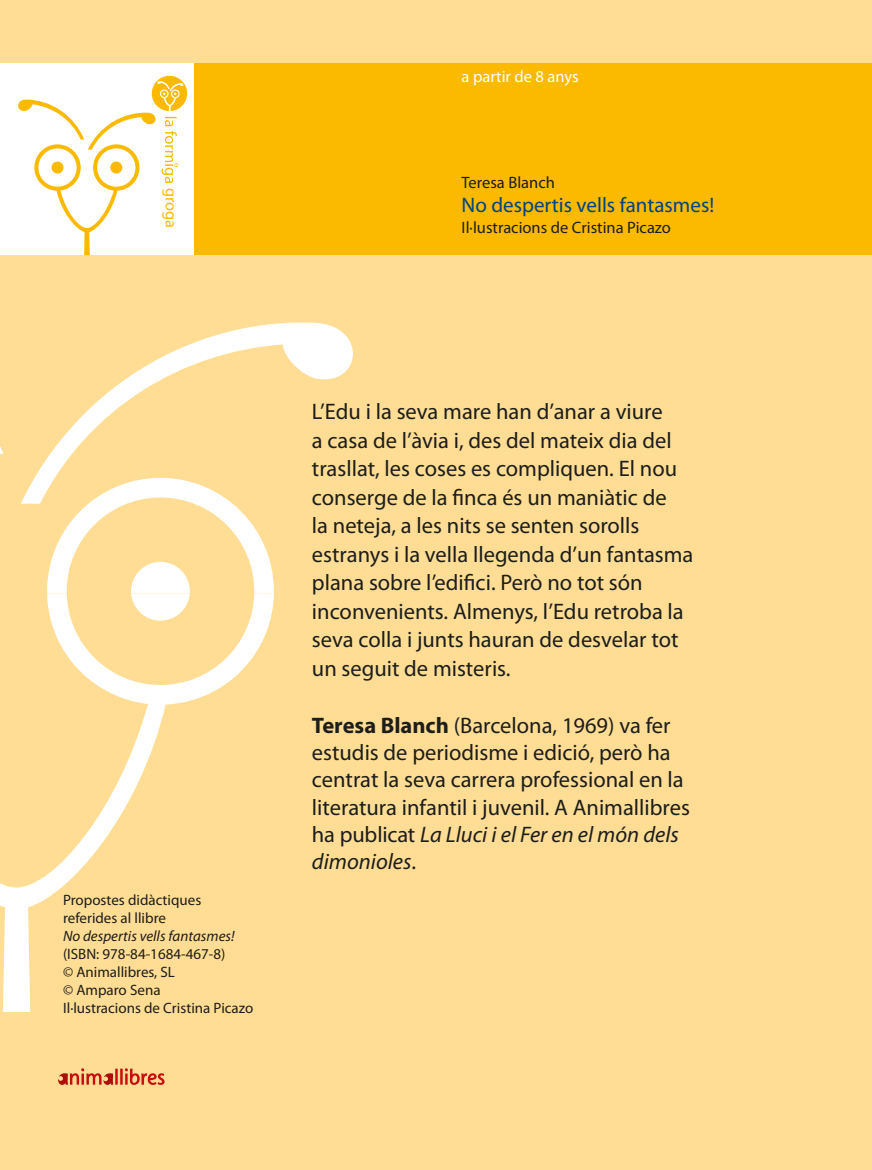
<style>
.page{position:relative;width:872px;height:1170px;background:#fff}
.page>*{position:absolute;margin:0;border:0;box-sizing:border-box;transform-origin:0 0}
.t1{font:22.5px/28.5px "Myriad Pro";color:#1d1d1b}
.t2{font:21px "Myriad Pro";color:#004381}
.t3{font:16.5px "Myriad Pro";color:#1d1d1b}
.t4{font:16.5px "Myriad Pro";color:#fff}
.t5{font:16.35px "Myriad Pro";letter-spacing:-.005em;color:#fbba00}
.t6{font:15px/18px "Myriad Pro";color:#1d1d1b}
.t7{font:italic 15px "Myriad Pro";color:#1d1d1b}
.s1{font-weight:700}
.s2{font-style:italic}
</style>
<div class="page">
<div style="left:0;top:0;width:872px;height:1169px;background:#ffdd94"></div>
<svg style="left:0;top:659px;width:251px;height:352px"></svg>
<svg style="left:47px;top:593px;width:227px;height:66px"></svg>
<svg style="left:0;top:322px;width:353px;height:271px"></svg>
<div style="left:0;top:64px;width:872px;height:191px;background:#fbba00"></div>
<div style="left:0;top:64px;width:193px;height:191px;background:#fff"></div>
<svg style="left:18px;top:75px;width:169px;height:180px"></svg>
<hr style="left:115px;top:1068px;width:3px;height:16px;background:#c90c0f">
<hr style="left:120px;top:1068px;width:3px;height:16px;background:#c90c0f">
<svg style="left:125px;top:1068px;width:40px;height:16px"></svg>
<svg style="left:58px;top:1068px;width:55px;height:16px"></svg>
<p class="t5" style="left:181px;top:187px;width:42px;rotate:90deg">groga</p>
<p class="t4" style="left:461px;top:66px;width:118px">a partir de 8 anys</p>
<p class="t3" style="left:461px;top:173px;width:95px">Teresa Blanch</p>
<p class="t2" style="left:461px;top:191px;width:254px">No despertis vells fantasmes!</p>
<p class="t3" style="left:461px;top:217px;width:211px">Il·lustracions de Cristina Picazo</p>
<p class="t6" style="left:63px;top:890px;width:140px">Propostes didàctiques referides al llibre</p>
<p class="t7" style="left:63px;top:926px;width:173px">No despertis vells fantasmes!</p>
<p class="t6" style="left:63px;top:944px;width:192px">(ISBN: 978-84-1684-467-8)<br>© Animallibres, SL<br>© Amparo Sena<br>Il·lustracions de Cristina Picazo</p>
<p class="t1" style="left:312px;top:397px;width:383px">L’Edu i la seva mare han d’anar a viure<br>a casa de l’àvia i, des del mateix dia del trasllat, les coses es compliquen. El nou conserge de la finca és un maniàtic de<br>la neteja, a les nits se senten sorolls estranys i la vella llegenda d’un fantasma plana sobre l’edifici. Però no tot són inconvenients. Almenys, l’Edu retroba la seva colla i junts hauran de desvelar tot un seguit de misteris.</p>
<p class="t1" style="left:312px;top:711px;width:379px;line-height:27.3px"><span class="s1">Teresa Blanch</span> (Barcelona, 1969) va fer estudis de periodisme i edició, però ha centrat la seva carrera professional en la literatura infantil i juvenil. A Animallibres ha publicat <span class="s2">La Lluci i el Fer en el món dels dimonioles</span>.</p>
</div>
